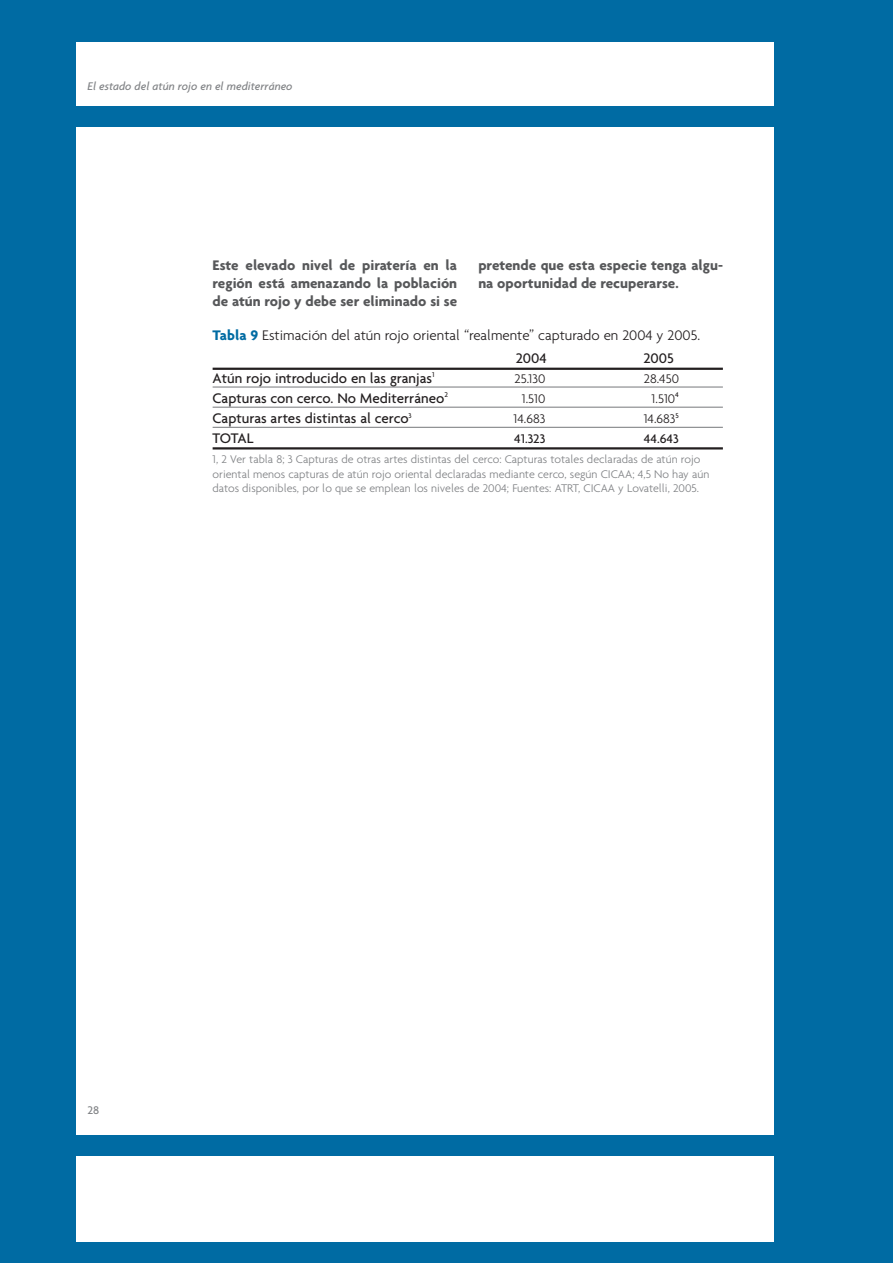
<style>
.page{position:relative;width:893px;height:1263px;background:#006ba3}
.page>*{position:absolute;margin:0;border:0;box-sizing:border-box;transform-origin:0 0}
.t1{font:700 15px/18px "Agenda";color:#57585a;text-align:justify}
.t2{font:500 15px "Agenda";color:#231f20}
.t3{font:300 15px/23.5px "Agenda";color:#231f20}
.t4{font:300 13.5px "Agenda";color:#231f20}
.t5{font:500 13.5px "Agenda";color:#231f20}
.t6{font:300 12px/14.4px "Agenda";color:#808285}
.t7{font:italic 500 12px "Agenda";color:#808285}
.t8{font:500 12px "Agenda";color:#808285}
.s1{font-weight:700;color:#006ba3}
.s2{font-weight:500}
</style>
<div class="page">
<div style="left:77px;top:128px;width:697px;height:1007px;background:#fff"></div>
<div style="left:77px;top:43px;width:697px;height:63px;background:#fff"></div>
<div style="left:77px;top:1156px;width:697px;height:85px;background:#fff"></div>
<hr style="left:213px;top:368px;width:510px;height:2px;background:#231f20">
<hr style="left:213px;top:387px;width:510px;height:1px;background:#76787b">
<hr style="left:213px;top:407px;width:510px;height:1px;background:#76787b">
<hr style="left:213px;top:427px;width:510px;height:1px;background:#76787b">
<hr style="left:213px;top:447px;width:510px;height:2px;background:#231f20">
<p class="t7" style="left:87px;top:79px;width:207px">El estado del atún rojo en el mediterráneo</p>
<p class="t1" style="left:213px;top:256px;width:246px">Este elevado nivel de piratería en la región está amenazando la población de atún rojo y debe ser eliminado si se</p>
<p class="t1" style="left:478px;top:256px;width:246px">pretende que esta especie tenga algu&shy;na oportunidad de recuperarse.</p>
<p class="t3" style="left:516px;top:323px;width:186px;text-indent:-303px"><span class="s1">Tabla 9</span> Estimación del atún rojo oriental “realmente” capturado en 2004 y 2005.<br><span class="s2">2004</span></p>
<p class="t2" style="left:643px;top:349px;width:32px">2005</p>
<p class="t2" style="left:213px;top:369px;width:224px">Atún rojo introducido en las granjas<sup>1</sup></p>
<p class="t4" style="left:514px;top:370px;width:32px">25.130</p>
<p class="t4" style="left:644px;top:370px;width:37px">28.450</p>
<p class="t2" style="left:213px;top:389px;width:237px">Capturas con cerco. No Mediterráneo<sup>2</sup></p>
<p class="t4" style="left:522px;top:390px;width:25px">1.510</p>
<p class="t4" style="left:651px;top:390px;width:29px">1.510<sup>4</sup></p>
<p class="t2" style="left:213px;top:409px;width:201px">Capturas artes distintas al cerco<sup>3</sup></p>
<p class="t4" style="left:514px;top:410px;width:33px">14.683</p>
<p class="t4" style="left:644px;top:410px;width:37px">14.683<sup>5</sup></p>
<p class="t2" style="left:213px;top:429px;width:42px">TOTAL</p>
<p class="t5" style="left:514px;top:430px;width:33px">41.323</p>
<p class="t5" style="left:644px;top:430px;width:37px">44.643</p>
<p class="t6" style="left:213px;top:452px;width:498px">1, 2 Ver tabla 8; 3 Capturas de otras artes distintas del cerco: Capturas totales declaradas de atún rojo oriental menos capturas de atún rojo oriental declaradas mediante cerco, según CICAA; 4,5 No hay aún datos disponibles, por lo que se emplean los niveles de 2004; Fuentes: ATRT, CICAA y Lovatelli, 2005.</p>
<p class="t8" style="left:87px;top:1103px;width:13px">28</p>
</div>
